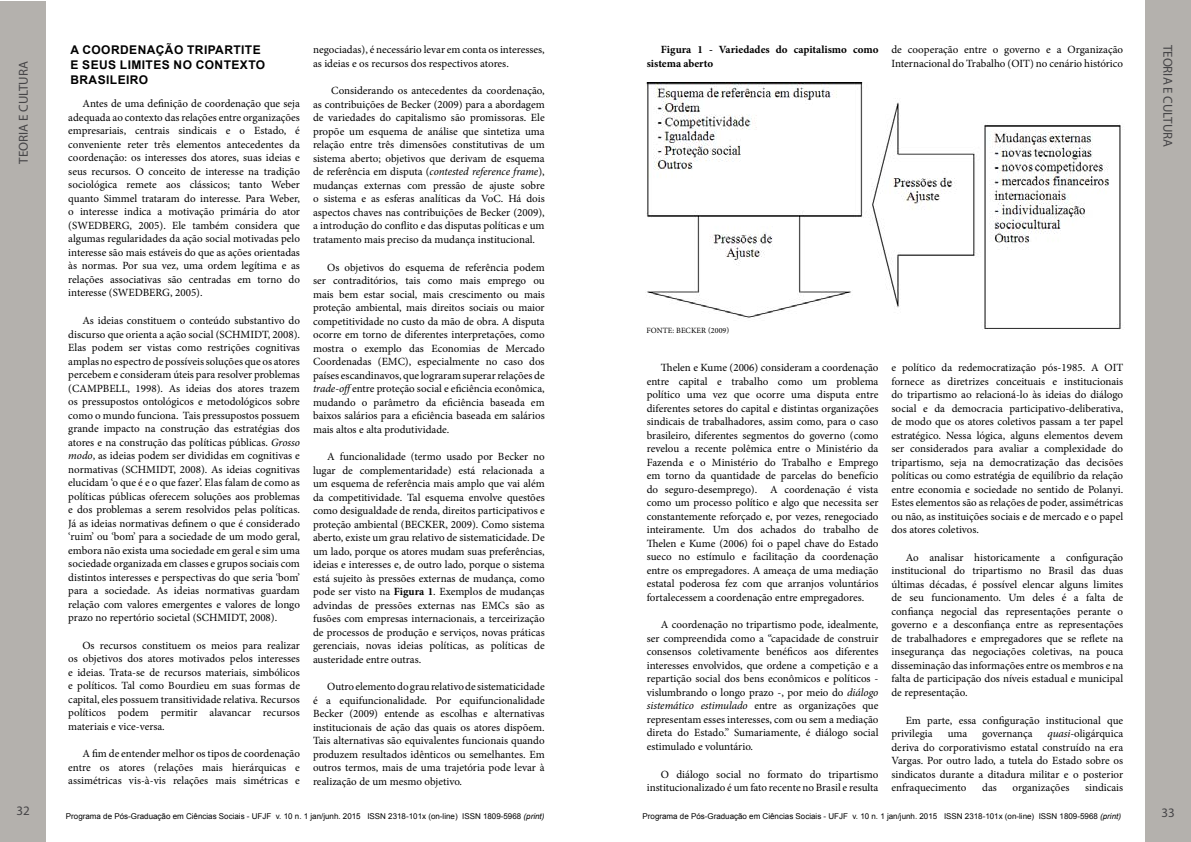
<style>
.page{position:relative;width:1191px;height:842px;background:#fff}
.page>*{position:absolute;margin:0;border:0;box-sizing:border-box;transform-origin:0 0}
.t1{font:13px "Myriad Pro";color:#464547}
.t2{font:700 12px "Arial";letter-spacing:.035em;color:#000}
.t3{font:11px/13.5px "Minion Pro";color:#000;text-align:justify}
.t4{font:700 11px/13.5px "Minion Pro";color:#000}
.t5{font:8px "Arial";color:#000}
.t6{font:8px "Minion Pro";letter-spacing:.01em;color:#000}
.s1{font-style:italic}
.s2{font-weight:700}
</style>
<div class="page">
<div style="left:0;top:0;width:46px;height:842px;background:#b4b1ad"></div>
<div style="left:1145px;top:0;width:46px;height:842px;background:#b4b1ad"></div>
<img style="left:645px;top:82px;width:476px;height:248px">
<p class="t1" style="left:16px;top:164px;width:104px;rotate:-90deg">TEORIA E CULTURA</p>
<p class="t1" style="left:17px;top:803px;width:15px">32</p>
<p class="t2" style="left:70px;top:41px;width:23px">A COORDENA</p>
<p class="t2" style="left:156px;top:41px;width:48px">ÇÃO TRIPAR</p>
<p class="t2" style="left:233px;top:41px;width:27px">TITE</p>
<p class="t2" style="left:70px;top:56px;width:21px">E SEUS</p>
<p class="t2" style="left:120px;top:56px;width:86px">LIMITES NO CON</p>
<p class="t2" style="left:224px;top:56px;width:41px">TEXTO</p>
<p class="t2" style="left:70px;top:71px;width:9px">BRASILEIRO</p>
<p class="t3" style="left:68px;top:97px;width:233px;text-indent:14px">Antes de uma definição de coordenação que seja adequada ao contexto das relações entre organizações empresariais, centrais sindicais e o Estado, é conveniente reter três elementos antecedentes da coordenação: os interesses dos atores, suas ideias e seus recursos. O conceito de interesse na tradição sociológica remete aos clássicos; tanto Weber quanto Simmel trataram do interesse. Para Weber, o interesse indica a motivação primária do ator (SWEDBERG, 2005). Ele também considera que algumas regularidades da ação social motivadas pelo interesse são mais estáveis do que as ações orientadas às normas. Por sua vez, uma ordem legítima e as relações associativas são centradas em torno do interesse (SWEDBERG, 2005).</p>
<p class="t3" style="left:68px;top:314px;width:233px;text-indent:14px">As ideias constituem o conteúdo substantivo do discurso que orienta a ação social (SCHMIDT, 2008).<br>Elas podem ser vistas como restrições cognitivas amplas no espectro de possíveis soluções que os atores percebem e consideram úteis para resolver problemas (CAMPBELL, 1998). As ideias dos atores trazem os pressupostos ontológicos e metodológicos sobre como o mundo funciona. Tais pressupostos possuem grande impacto na construção das estratégias dos atores e na construção das políticas públicas. <span class="s1">Grosso modo</span>, as ideias podem ser divididas em cognitivas e normativas (SCHMIDT, 2008). As ideias cognitivas elucidam ‘o que é e o que fazer’. Elas falam de como as políticas públicas oferecem soluções aos problemas e dos problemas a serem resolvidos pelas políticas.<br>Já as ideias normativas definem o que é considerado ‘ruim’ ou ‘bom’ para a sociedade de um modo geral, embora não exista uma sociedade em geral e sim uma sociedade organizada em classes e grupos sociais com distintos interesses e perspectivas do que seria ‘bom’ para a sociedade. As ideias normativas guardam relação com valores emergentes e valores de longo prazo no repertório societal (SCHMIDT, 2008).</p>
<p class="t3" style="left:68px;top:638px;width:233px;text-indent:14px">Os recursos constituem os meios para realizar os objetivos dos atores motivados pelos interesses e ideias. Trata-se de recursos materiais, simbólicos e políticos. Tal como Bourdieu em suas formas de capital, eles possuem transitividade relativa. Recursos políticos podem permitir alavancar recursos materiais e vice-versa.</p>
<p class="t3" style="left:68px;top:747px;width:233px;text-indent:14px">A fim de entender melhor os tipos de coordenação entre os atores (relações mais hierárquicas e assimétricas vis-à-vis relações mais simétricas e</p>
<p class="t3" style="left:313px;top:43px;width:233px">negociadas), é necessário levar em conta os interesses, as ideias e os recursos dos respectivos atores.</p>
<p class="t3" style="left:313px;top:84px;width:233px;text-indent:18px">Considerando os antecedentes da coordenação, as contribuições de Becker (2009) para a abordagem de variedades do capitalismo são promissoras. Ele propõe um esquema de análise que sintetiza uma relação entre três dimensões constitutivas de um sistema aberto; objetivos que derivam de esquema de referência em disputa (<span class="s1">contested reference frame</span>), mudanças externas com pressão de ajuste sobre o sistema e as esferas analíticas da VoC. Há dois aspectos chaves nas contribuições de Becker (2009), a introdução do conflito e das disputas políticas e um tratamento mais preciso da mudança institucional.</p>
<p class="t3" style="left:313px;top:260px;width:233px;text-indent:14px">Os objetivos do esquema de referência podem ser contraditórios, tais como mais emprego ou mais bem estar social, mais crescimento ou mais proteção ambiental, mais direitos sociais ou maior competitividade no custo da mão de obra. A disputa ocorre em torno de diferentes interpretações, como mostra o exemplo das Economias de Mercado Coordenadas (EMC), especialmente no caso dos países escandinavos, que lograram superar relações de <span class="s1">trade-off</span>entre proteção social e eficiência econômica, mudando o parâmetro da eficiência baseada em baixos salários para a eficiência baseada em salários mais altos e alta produtividade.</p>
<p class="t3" style="left:313px;top:450px;width:233px;text-indent:14px">A funcionalidade (termo usado por Becker no lugar de complementaridade) está relacionada a um esquema de referência mais amplo que vai além da competitividade. Tal esquema envolve questões como desigualdade de renda, direitos participativos e proteção ambiental (BECKER, 2009). Como sistema aberto, existe um grau relativo de sistematicidade. De um lado, porque os atores mudam suas preferências, ideias e interesses e, de outro lado, porque o sistema está sujeito às pressões externas de mudança, como pode ser visto na <span class="s2">Figura 1</span>. Exemplos de mudanças advindas de pressões externas nas EMCs são as fusões com empresas internacionais, a terceirização de processos de produção e serviços, novas práticas gerenciais, novas ideias políticas, as políticas de austeridade entre outras.</p>
<p class="t3" style="left:313px;top:680px;width:233px;text-indent:14px">Outro elemento do grau relativo de sistematicidade é a equifuncionalidade. Por equifuncionalidade Becker (2009) entende as escolhas e alternativas institucionais de ação das quais os atores dispõem.<br>Tais alternativas são equivalentes funcionais quando produzem resultados idênticos ou semelhantes. Em outros termos, mais de uma trajetória pode levar à realização de um mesmo objetivo.</p>
<p class="t4" style="left:647px;top:43px;width:233px;text-indent:14px">Figura 1 - Variedades do capitalismo como sistema aberto</p>
<p class="t3" style="left:891px;top:43px;width:233px">de cooperação entre o governo e a Organização<br>Internacional do Trabalho (OIT) no cenário histórico</p>
<p class="t6" style="left:646px;top:325px;width:11px">Fonte</p>
<p class="t6" style="left:672px;top:325px;width:15px">: Becker</p>
<p class="t6" style="left:708px;top:325px;width:23px">(2009)</p>
<p class="t3" style="left:647px;top:361px;width:233px;text-indent:14px">Thelen e Kume (2006) consideram a coordenação entre capital e trabalho como um problema político uma vez que ocorre uma disputa entre diferentes setores do capital e distintas organizações sindicais de trabalhadores, assim como, para o caso brasileiro, diferentes segmentos do governo (como revelou a recente polêmica entre o Ministério da Fazenda e o Ministério do Trabalho e Emprego em torno da quantidade de parcelas do benefício do seguro-desemprego). A coordenação é vista como um processo político e algo que necessita ser constantemente reforçado e, por vezes, renegociado inteiramente. Um dos achados do trabalho de Thelen e Kume (2006) foi o papel chave do Estado sueco no estímulo e facilitação da coordenação entre os empregadores. A ameaça de uma mediação estatal poderosa fez com que arranjos voluntários fortalecessem a coordenação entre empregadores.</p>
<p class="t3" style="left:647px;top:618px;width:233px;text-indent:14px">A coordenação no tripartismo pode, idealmente, ser compreendida como a “capacidade de construir consensos coletivamente benéficos aos diferentes interesses envolvidos, que ordene a competição e a repartição social dos bens econômicos e políticos - vislumbrando o longo prazo -, por meio do <span class="s1">diálogo sistemático estimulado</span> entre as organizações que representam esses interesses, com ou sem a mediação direta do Estado.” Sumariamente, é diálogo social estimulado e voluntário.</p>
<p class="t3" style="left:647px;top:767px;width:233px;text-align:right">O diálogo social no formato do tripartismo institucionalizado é um fato recente no Brasil e resulta</p>
<p class="t3" style="left:891px;top:361px;width:233px">e político da redemocratização pós-1985. A OIT fornece as diretrizes conceituais e institucionais do tripartismo ao relacioná-lo às ideias do diálogo social e da democracia participativo-deliberativa, de modo que os atores coletivos passam a ter papel estratégico. Nessa lógica, alguns elementos devem ser considerados para avaliar a complexidade do tripartismo, seja na democratização das decisões políticas ou como estratégia de equilíbrio da relação entre economia e sociedade no sentido de Polanyi.<br>Estes elementos são as relações de poder, assimétricas ou não, as instituições sociais e de mercado e o papel dos atores coletivos.</p>
<p class="t3" style="left:891px;top:551px;width:233px;text-indent:14px">Ao analisar historicamente a configuração institucional do tripartismo no Brasil das duas últimas décadas, é possível elencar alguns limites de seu funcionamento. Um deles é a falta de confiança negocial das representações perante o governo e a desconfiança entre as representações de trabalhadores e empregadores que se reflete na insegurança das negociações coletivas, na pouca disseminação das informações entre os membros e na falta de participação dos níveis estadual e municipal de representação.</p>
<p class="t3" style="left:891px;top:713px;width:233px;text-indent:14px">Em parte, essa configuração institucional que privilegia</p>
<p class="t3" style="left:891px;top:727px;width:233px;text-indent:156px"><span class="s1">quasi-</span>oligárquica deriva do corporativismo estatal construído na era Vargas. Por outro lado, a tutela do Estado sobre os sindicatos durante a ditadura militar e o posterior enfraquecimento</p>
<p class="t3" style="left:947px;top:727px;width:21px">uma</p>
<p class="t3" style="left:982px;top:727px;width:52px">governança</p>
<p class="t3" style="left:982px;top:781px;width:16px">das</p>
<p class="t3" style="left:1012px;top:781px;width:58px">organizações</p>
<p class="t3" style="left:1085px;top:781px;width:40px">sindicais</p>
<p class="t5" style="left:66px;top:811px;width:480px">Programa de Pós-Graduação em Ciências Sociais - UFJF v. 10 n. 1 jan/junh. 2015 ISSN 2318-101x (on-line) ISSN 1809-5968 <span class="s1">(print)</span></p>
<p class="t5" style="left:642px;top:811px;width:480px">Programa de Pós-Graduação em Ciências Sociais - UFJF v. 10 n. 1 jan/junh. 2015 ISSN 2318-101x (on-line) ISSN 1809-5968 <span class="s1">(print)</span></p>
<p class="t1" style="left:1175px;top:45px;width:104px;rotate:90deg">TEORIA E CULTURA</p>
<p class="t1" style="left:1161px;top:804px;width:15px">33</p>
</div>
